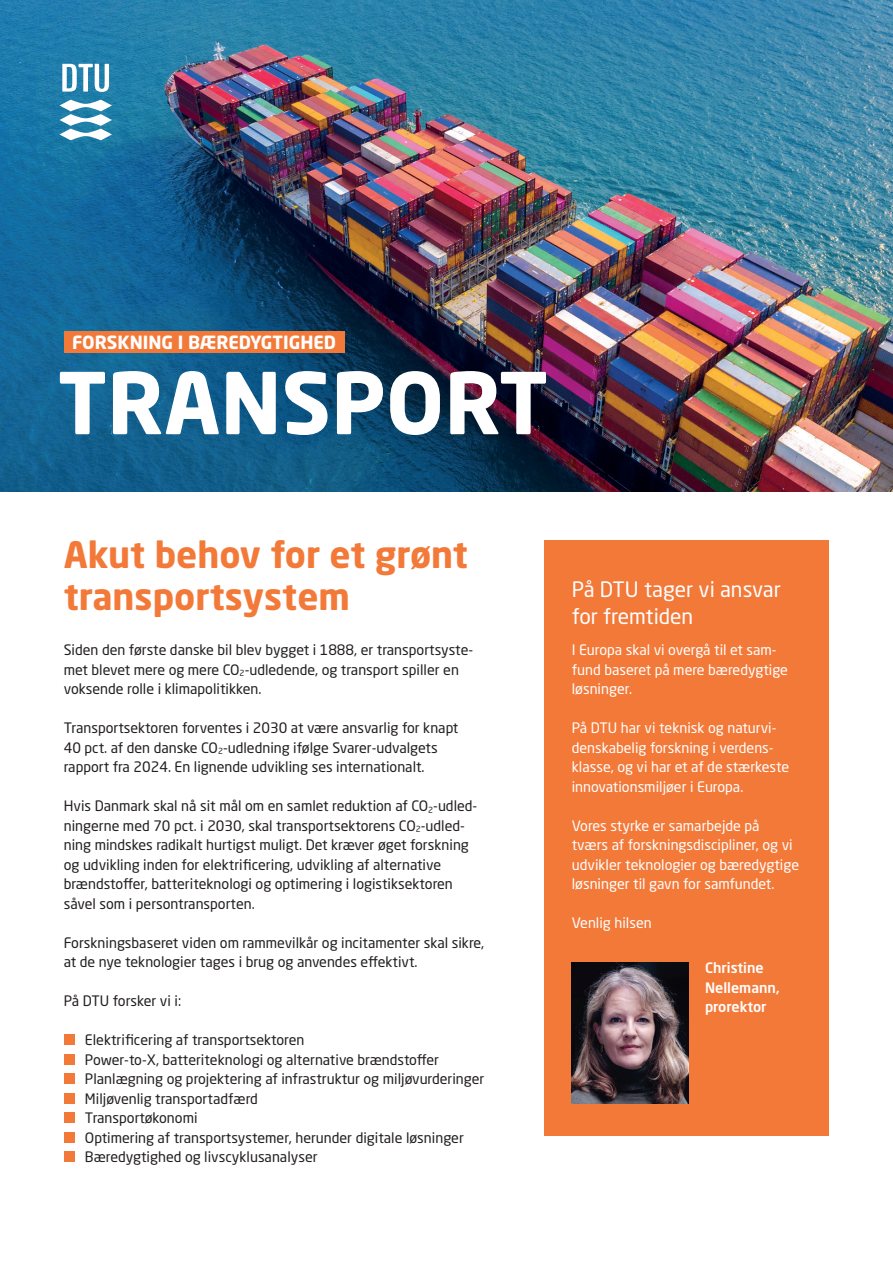
<style>
.page{position:relative;width:893px;height:1263px;background:#fff}
.page>*{position:absolute;margin:0;border:0;box-sizing:border-box;transform-origin:0 0}
.OVERSKRIFT_i_VERSALER{font:700 84px "Neo Sans Pro";color:#fff}
.overskrift_i_farver{font:700 36px/42px "Neo Sans Pro";color:#f37939}
.DTU_tager_ansvar_for{font:21px/27px "Neo Sans Pro";color:#fff}
.fremhævet{font:700 18px "Neo Sans Pro";color:#fff}
.BRØD_ny{font:14.25px/19.5px "Neo Sans Pro";color:#231f20}
.brød_i_kasse{font:14.25px/19.5px "Neo Sans Pro";color:#fff}
.BULLET_BRØD_ny{font:14.25px "Neo Sans Pro";color:#231f20}
.brød_i_kasse-2{font:500 14.25px "Neo Sans Pro";color:#fff}
</style>
<div class="page">
<img style="left:0;top:0;width:893px;height:491px">
<div style="left:64px;top:1035px;width:10px;height:10px;background:#f37939"></div>
<div style="left:64px;top:1054px;width:10px;height:10px;background:#f37939"></div>
<div style="left:64px;top:1074px;width:10px;height:10px;background:#f37939"></div>
<div style="left:64px;top:1093px;width:10px;height:10px;background:#f37939"></div>
<div style="left:64px;top:1113px;width:10px;height:10px;background:#f37939"></div>
<div style="left:64px;top:1132px;width:10px;height:10px;background:#f37939"></div>
<div style="left:64px;top:1152px;width:10px;height:10px;background:#f37939"></div>
<svg style="left:62px;top:64px;width:47px;height:28px"></svg>
<svg style="left:60px;top:100px;width:52px;height:40px"></svg>
<div style="left:64px;top:332px;width:280px;height:21px;background:#f37939"></div>
<div style="left:544px;top:540px;width:285px;height:595px;background:#f37939"></div>
<img style="left:572px;top:962px;width:116px;height:141px">
<p class="fremhævet" style="left:72px;top:331px;width:266px">FORSKNING I BÆREDYGTIGHED</p>
<p class="OVERSKRIFT_i_VERSALER" style="left:58px;top:349px;width:492px">TRANSPORT</p>
<p class="overskrift_i_farver" style="left:64px;top:532px;width:406px">Akut behov for et grønt transportsystem</p>
<p class="BRØD_ny" style="left:64px;top:640px;width:411px">Siden den første danske bil blev bygget i 1888, er transportsyste&shy;met blevet mere og mere CO<sub>2</sub>-udledende, og transport spiller en voksende rolle i klimapolitikken.</p>
<p class="BRØD_ny" style="left:64px;top:718px;width:396px">Transportsektoren forventes i 2030 at være ansvarlig for knapt<br>40 pct. af den danske CO<sub>2</sub>-udledning ifølge Svarer-udvalgets rapport fra 2024. En lignende udvikling ses internationalt.</p>
<p class="BRØD_ny" style="left:64px;top:796px;width:415px">Hvis Danmark skal nå sit mål om en samlet reduktion af CO<sub>2</sub>-udled&shy;ningerne med 70 pct. i 2030, skal transportsektorens CO<sub>2</sub>-udled&shy;ning mindskes radikalt hurtigst muligt. Det kræver øget forskning og udvikling inden for elektrificering, udvikling af alternative brændstoffer, batteriteknologi og optimering i logistiksektoren såvel som i persontransporten.</p>
<p class="BRØD_ny" style="left:64px;top:932px;width:422px">Forskningsbaseret viden om rammevilkår og incitamenter skal sikre, at de nye teknologier tages i brug og anvendes effektivt.</p>
<p class="BRØD_ny" style="left:64px;top:991px;width:119px">På DTU forsker vi i:</p>
<p class="BULLET_BRØD_ny" style="left:85px;top:1031px;width:221px">Elektrificering af transportsektoren</p>
<p class="BULLET_BRØD_ny" style="left:85px;top:1050px;width:356px">Power-to-X, batteriteknologi og alternative brændstoffer</p>
<p class="BULLET_BRØD_ny" style="left:85px;top:1070px;width:401px">Planlægning og projektering af infrastruktur og miljøvurderinger</p>
<p class="BULLET_BRØD_ny" style="left:85px;top:1089px;width:174px">Miljøvenlig transportadfærd</p>
<p class="BULLET_BRØD_ny" style="left:85px;top:1109px;width:114px">Transportøkonomi</p>
<p class="BULLET_BRØD_ny" style="left:85px;top:1128px;width:380px">Optimering af transportsystemer, herunder digitale løsninger</p>
<p class="BULLET_BRØD_ny" style="left:85px;top:1148px;width:234px">Bæredygtighed og livscyklusanalyser</p>
<p class="DTU_tager_ansvar_for" style="left:572px;top:575px;width:211px">På DTU tager vi ansvar for fremtiden</p>
<p class="brød_i_kasse" style="left:572px;top:640px;width:218px">I Europa skal vi overgå til et sam&shy;fund baseret på mere bæredygtige løsninger.</p>
<p class="brød_i_kasse" style="left:572px;top:718px;width:219px">På DTU har vi teknisk og naturvi&shy;denskabelig forskning i verdens&shy;klasse, og vi har et af de stærkeste innovationsmiljøer i Europa.</p>
<p class="brød_i_kasse" style="left:572px;top:815px;width:229px">Vores styrke er samarbejde på tværs af forskningsdiscipliner, og vi udvikler teknologier og bæredygtige løsninger til gavn for samfundet.</p>
<p class="brød_i_kasse" style="left:572px;top:913px;width:81px">Venlig hilsen</p>
<p class="brød_i_kasse-2" style="left:705px;top:959px;width:60px">Christine</p>
<p class="brød_i_kasse-2" style="left:705px;top:978px;width:76px">Nellemann,</p>
<p class="brød_i_kasse-2" style="left:705px;top:998px;width:63px">prorektor</p>
</div>
